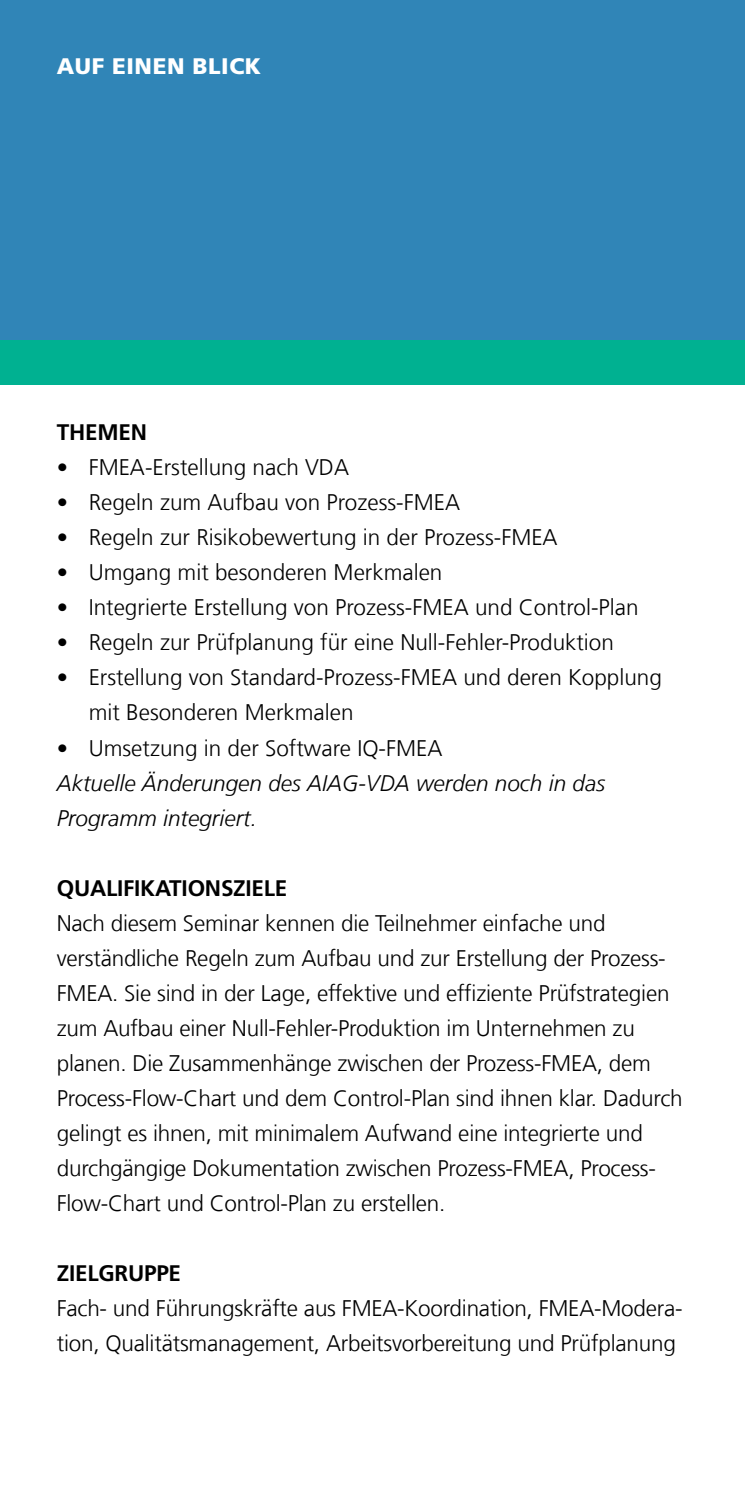
<style>
.page{position:relative;width:745px;height:1489px;background:#fff}
.page>*{position:absolute;margin:0;border:0;box-sizing:border-box;transform-origin:0 0}
.t1{font:300 22.5px/35px "Frutiger LT Com";letter-spacing:-.01em;color:#000}
.t2{font:italic 300 22.5px/35px "Frutiger LT Com";color:#000}
.t3{font:700 22.5px "Frutiger LT Com";letter-spacing:-.01em;color:#000}
.t4{font:900 22.5px "Frutiger LT Com";letter-spacing:.025em;color:#fff}
</style>
<div class="page">
<div style="left:0;top:0;width:744px;height:340px;background:#3085b7"></div>
<div style="left:0;top:340px;width:744px;height:44px;background:#00b191"></div>
<p class="t4" style="left:57px;top:52px;width:206px">AUF EINEN BLICK</p>
<p class="t3" style="left:57px;top:419px;width:92px">THEMEN</p>
<p class="t1" style="left:57px;top:450px;width:293px">• FMEA-Erstellung nach VDA</p>
<p class="t1" style="left:57px;top:485px;width:404px">• Regeln zum Aufbau von Prozess-FMEA</p>
<p class="t1" style="left:57px;top:520px;width:502px">• Regeln zur Risikobewertung in der Prozess-FMEA</p>
<p class="t1" style="left:57px;top:555px;width:387px">• Umgang mit besonderen Merkmalen</p>
<p class="t1" style="left:57px;top:590px;width:583px">• Integrierte Erstellung von Prozess-FMEA und Control-Plan</p>
<p class="t1" style="left:57px;top:625px;width:558px">• Regeln zur Prüfplanung für eine Null-Fehler-Produktion</p>
<p class="t1" style="left:89px;top:660px;width:574px;text-indent:-32px">• Erstellung von Standard-Prozess-FMEA und deren Kopplung mit Besonderen Merkmalen</p>
<p class="t1" style="left:57px;top:730px;width:387px">• Umsetzung in der Software IQ-FMEA</p>
<p class="t2" style="left:57px;top:765px;width:549px">Aktuelle Änderungen des AIAG-VDA werden noch in das<br>Programm integriert.</p>
<p class="t3" style="left:57px;top:874px;width:232px">QUALIFIKATIONSZIELE</p>
<p class="t1" style="left:57px;top:905px;width:627px">Nach diesem Seminar kennen die Teilnehmer einfache und verständliche Regeln zum Aufbau und zur Erstellung der Prozess-FMEA. Sie sind in der Lage, effektive und effiziente Prüfstrategien zum Aufbau einer Null-Fehler-Produktion im Unternehmen zu planen. Die Zusammenhänge zwischen der Prozess-FMEA, dem Process-Flow-Chart und dem Control-Plan sind ihnen klar. Dadurch gelingt es ihnen, mit minimalem Aufwand eine integrierte und durchgängige Dokumentation zwischen Prozess-FMEA, Process-Flow-Chart und Control-Plan zu erstellen.</p>
<p class="t3" style="left:57px;top:1259px;width:126px">ZIELGRUPPE</p>
<p class="t1" style="left:57px;top:1290px;width:627px">Fach- und Führungskräfte aus FMEA-Koordination, FMEA-Modera&shy;tion, Qualitätsmanagement, Arbeitsvorbereitung und Prüfplanung</p>
</div>
